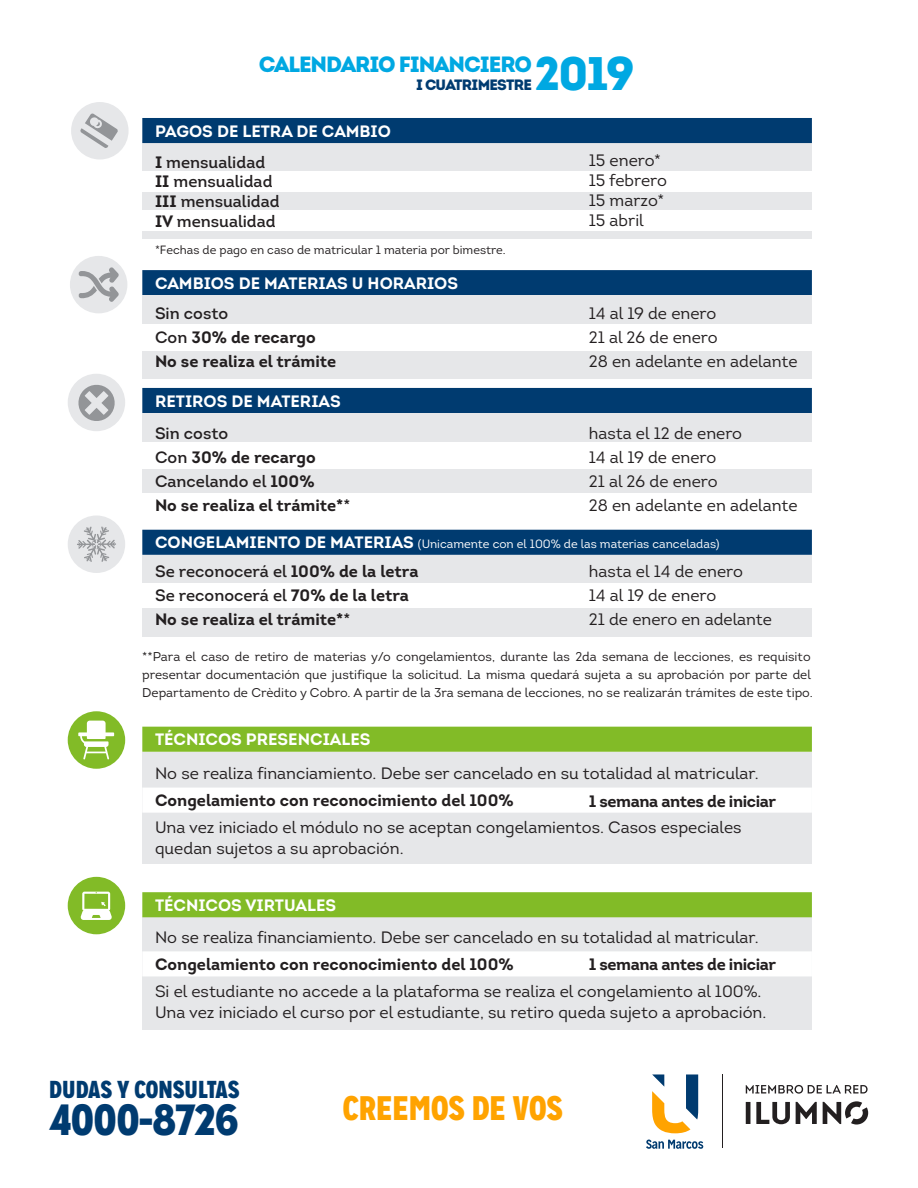
<style>
.page{position:relative;width:918px;height:1188px;background:#fff}
.page>*{position:absolute;margin:0;border:0;box-sizing:border-box;transform-origin:0 0}
.t1{font:900 43.5px "Mission Gothic";color:#003b70}
.t2{font:900 34.05px "Mission Gothic";color:#ffa300}
.t3{font:900 24.45px "Mission Gothic";color:#003b70}
.t4{font:900 22.05px "Intro";letter-spacing:-.05em;color:#00a8e2}
.t5{font:16.5px/24px "Intro";color:#231f20}
.t6{font:700 16.5px/24px "Intro";color:#231f20}
.t7{font:700 16.5px "Intro";color:#fff}
.t8{font:16.5px/19.8px "Intro";color:#231f20}
.t9{font:700 16.5px "Intro";letter-spacing:-.025em;color:#231f20}
.t10{font:900 15px "Intro";letter-spacing:-.05em;color:#003b70}
.t11{font:12.75px/18px "Intro";color:#231f20}
.t12{font:12px "Intro";color:#fff}
.t13{font:12px "Intro";color:#231f20}
.s1{font-size:46.95px}
.s2{font-weight:700}
.s3{font-weight:400}
.s4{font-weight:700;font-size:16.5px}
</style>
<div class="page">
<div style="left:142px;top:917px;width:670px;height:113px;background:#e6e7e9"></div>
<div style="left:142px;top:752px;width:670px;height:111px;background:#e6e7e9"></div>
<div style="left:142px;top:141px;width:670px;height:98px;background:#e6e7e9"></div>
<div style="left:71px;top:102px;width:58px;height:58px;background:#e6e7e9;border-radius:50%"></div>
<div style="left:70px;top:256px;width:57px;height:57px;background:#e6e7e9;border-radius:50%"></div>
<div style="left:68px;top:374px;width:57px;height:57px;background:#e6e7e9;border-radius:50%"></div>
<div style="left:68px;top:516px;width:57px;height:57px;background:#e6e7e9;border-radius:50%"></div>
<div style="left:134px;top:172px;width:682px;height:20px;background:#fff"></div>
<div style="left:134px;top:211px;width:682px;height:20px;background:#fff"></div>
<div style="left:142px;top:388px;width:670px;height:25px;background:#003b70"></div>
<div style="left:142px;top:413px;width:670px;height:79px;background:#e6e7e9"></div>
<div style="left:134px;top:442px;width:682px;height:27px;background:#fff"></div>
<div style="left:142px;top:530px;width:670px;height:25px;background:#003b70"></div>
<div style="left:142px;top:555px;width:670px;height:82px;background:#e6e7e9"></div>
<div style="left:134px;top:583px;width:682px;height:25px;background:#fff"></div>
<div style="left:142px;top:270px;width:670px;height:25px;background:#003b70"></div>
<div style="left:142px;top:118px;width:670px;height:25px;background:#003b70"></div>
<div style="left:142px;top:295px;width:670px;height:84px;background:#e6e7e9"></div>
<div style="left:134px;top:324px;width:682px;height:27px;background:#fff"></div>
<svg style="left:77px;top:526px;width:39px;height:36px"></svg>
<svg style="left:78px;top:267px;width:41px;height:35px"></svg>
<svg style="left:78px;top:385px;width:37px;height:36px"></svg>
<div style="left:68px;top:711px;width:57px;height:58px;background:#82bb27;border-radius:50%"></div>
<div style="left:142px;top:727px;width:670px;height:25px;background:#82bb27"></div>
<div style="left:142px;top:788px;width:670px;height:25px;background:#fff"></div>
<div style="left:68px;top:877px;width:57px;height:57px;background:#82bb27;border-radius:50%"></div>
<div style="left:142px;top:892px;width:670px;height:25px;background:#82bb27"></div>
<div style="left:142px;top:951px;width:670px;height:25px;background:#fff"></div>
<svg style="left:81px;top:892px;width:31px;height:28px"></svg>
<svg style="left:78px;top:721px;width:36px;height:38px"></svg>
<svg style="left:80px;top:113px;width:38px;height:35px"></svg>
<svg style="left:746px;top:1101px;width:122px;height:24px"></svg>
<svg style="left:746px;top:1085px;width:122px;height:9px"></svg>
<hr style="left:722px;top:1074px;width:1px;height:74px;background:#231f20">
<svg style="left:652px;top:1074px;width:46px;height:59px"></svg>
<svg style="left:646px;top:1140px;width:57px;height:9px"></svg>
<h3 class="t4" style="left:259px;top:50px;width:377px">CALENDARIO FINANCIERO <span class="s1">2019</span></h3>
<p class="t10" style="left:416px;top:75px;width:117px">I CUATRIMESTRE</p>
<p class="t7" style="left:155px;top:120px;width:237px">PAGOS DE LETRA DE CAMBIO</p>
<p class="t8" style="left:155px;top:152px;width:126px"><span class="s2">I</span> mensualidad<br><span class="s2">II</span> mensualidad<br><span class="s2">III</span> mensualidad<br><span class="s2">IV</span> mensualidad</p>
<p class="t5" style="left:589px;top:151px;width:80px;line-height:19.8px">15 enero*<br>15 febrero<br>15 marzo*<br>15 abril</p>
<p class="t13" style="left:155px;top:243px;width:352px">*Fechas de pago en caso de matricular 1 materia por bimestre.</p>
<p class="t7" style="left:155px;top:272px;width:305px">CAMBIOS DE MATERIAS U HORARIOS</p>
<p class="t6" style="left:155px;top:301px;width:183px"><span class="s3">Sin costo<br>Con</span> 30% de recargo<br>No se realiza el trámite</p>
<p class="t5" style="left:589px;top:301px;width:210px">14 al 19 de enero<br>21 al 26 de enero<br>28 en adelante en adelante</p>
<p class="t7" style="left:155px;top:390px;width:187px">RETIROS DE MATERIAS</p>
<p class="t6" style="left:155px;top:421px;width:197px"><span class="s3">Sin costo<br>Con</span> 30% de recargo<br><span class="s3">Cancelando el</span> 100%<br>No se realiza el trámite*<span class="s3">*</span></p>
<p class="t5" style="left:589px;top:421px;width:210px">hasta el 12 de enero<br>14 al 19 de enero<br>21 al 26 de enero<br>28 en adelante en adelante</p>
<p class="t12" style="left:155px;top:537px;width:566px"><span class="s4">CONGELAMIENTO DE MATERIAS</span> (Unicamente con el 100% de las materias canceladas)</p>
<p class="t5" style="left:589px;top:560px;width:185px">hasta el 14 de enero<br>14 al 19 de enero<br>21 de enero en adelante</p>
<p class="t6" style="left:155px;top:560px;width:265px"><span class="s3">Se reconocerá el</span> 100% de la letra<br><span class="s3">Se reconocerá el</span> 70% de la letra<br>No se realiza el trámite*<span class="s3">*</span></p>
<p class="t11" style="left:142px;top:648px;width:672px">**Para el caso de retiro de materias y/o congelamientos, durante las 2da semana de lecciones, es requisito presentar documentación que justifique la solicitud. La misma quedará sujeta a su aprobación por parte del<br>Departamento de Crèdito y Cobro. A partir de la 3ra semana de lecciones, no se realizarán trámites de este tipo.</p>
<p class="t7" style="left:155px;top:729px;width:217px">TÉCNICOS PRESENCIALES</p>
<p class="t5" style="left:155px;top:761px;width:605px">No se realiza financiamiento. Debe ser cancelado en su totalidad al matricular.</p>
<p class="t6" style="left:155px;top:788px;width:360px">Congelamiento con reconocimiento del 100%</p>
<p class="t5" style="left:155px;top:817px;width:588px;line-height:21px">Una vez iniciado el módulo no se aceptan congelamientos. Casos especiales quedan sujetos a su aprobación.</p>
<p class="t9" style="left:589px;top:791px;width:189px">1 semana antes de iniciar</p>
<p class="t7" style="left:155px;top:895px;width:183px">TÉCNICOS VIRTUALES</p>
<p class="t5" style="left:155px;top:925px;width:605px">No se realiza financiamiento. Debe ser cancelado en su totalidad al matricular.</p>
<p class="t6" style="left:155px;top:952px;width:360px">Congelamiento con reconocimiento del 100%</p>
<p class="t5" style="left:155px;top:981px;width:613px;line-height:21px">Si el estudiante no accede a la plataforma se realiza el congelamiento al 100%.<br>Una vez iniciado el curso por el estudiante, su retiro queda sujeto a aprobación.</p>
<p class="t9" style="left:589px;top:954px;width:189px">1 semana antes de iniciar</p>
<h3 class="t3" style="left:49px;top:1074px;width:192px">DUDAS Y CONSULTAS</h3>
<h1 class="t1" style="left:49px;top:1091px;width:190px">4000-8726</h1>
<h2 class="t2" style="left:343px;top:1086px;width:222px">CREEMOS DE VOS</h2>
</div>
